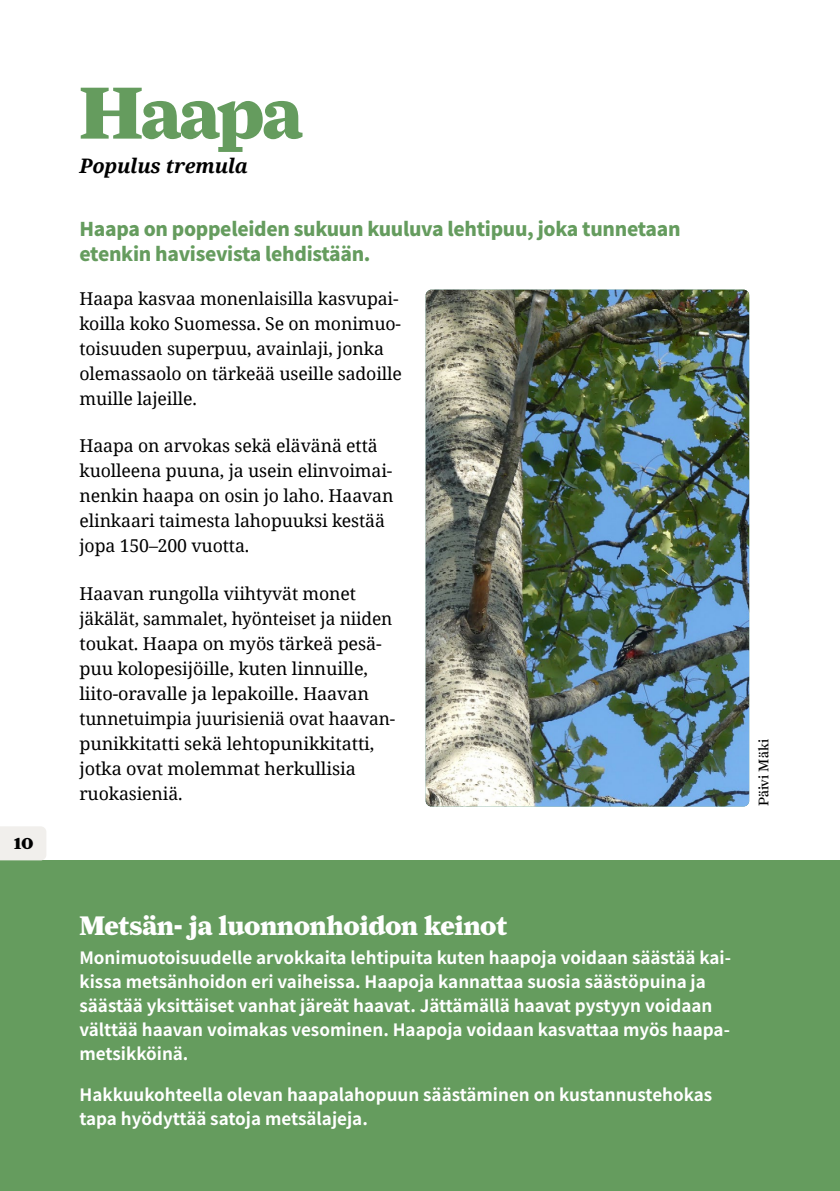
<style>
.page{position:relative;width:840px;height:1191px;background:#fff}
.page>*{position:absolute;margin:0;border:0;box-sizing:border-box;transform-origin:0 0}
.t1{font:900 74px "Farnham Display";letter-spacing:-.025em;color:#659c5e}
.t2{font:900 27px "Farnham Display";letter-spacing:.005em;color:#fff}
.t3{font:italic 700 20px "Noto Serif";letter-spacing:-.01em;color:#000}
.t4{font:900 19px/25px "Noto Sans JP";letter-spacing:-.015em;color:#659c5e}
.t5{font:17.8px/25px "Noto Serif";letter-spacing:-.01em;color:#000}
.t6{font:700 17px/24px "Noto Sans JP";color:#fff}
.t7{font:900 16px "Farnham Display";color:#000}
.t8{font:14px "Farnham Display";letter-spacing:.005em;color:#000}
</style>
<div class="page">
<div style="left:0;top:860px;width:839px;height:331px;background:#659c5e"></div>
<img style="left:425px;top:290px;width:323px;height:516px">
<div style="left:0;top:826px;width:46px;height:34px;background:#f1efec"></div>
<p class="t7" style="left:14px;top:833px;width:21px">10</p>
<h1 class="t1" style="left:79px;top:68px;width:224px">Haapa</h1>
<p class="t3" style="left:79px;top:151px;width:170px">Populus tremula</p>
<p class="t4" style="left:79px;top:217px;width:602px">Haapa on poppeleiden sukuun kuuluva lehtipuu, joka tunnetaan etenkin havisevista lehdistään.</p>
<p class="t5" style="left:79px;top:285px;width:324px">Haapa kasvaa monenlaisilla kasvupai&shy;koilla koko Suomessa. Se on monimuo&shy;toisuuden superpuu, avainlaji, jonka olemassaolo on tärkeää useille sadoille muille lajeille.</p>
<p class="t5" style="left:79px;top:433px;width:315px">Haapa on arvokas sekä elävänä että kuolleena puuna, ja usein elinvoimai&shy;nenkin haapa on osin jo laho. Haavan elinkaari taimesta lahopuuksi kestää jopa 150–200 vuotta.</p>
<p class="t5" style="left:79px;top:580px;width:317px">Haavan rungolla viihtyvät monet jäkälät, sammalet, hyönteiset ja niiden toukat. Haapa on myös tärkeä pesä&shy;puu kolopesijöille, kuten linnuille, liito-oravalle ja lepakoille. Haavan tunnetuimpia juurisieniä ovat haavan&shy;punikkitatti sekä lehtopunikkitatti, jotka ovat molemmat herkullisia ruokasieniä.</p>
<p class="t8" style="left:755px;top:806px;width:69px;rotate:-90deg">Päivi Mäki</p>
<h2 class="t2" style="left:79px;top:908px;width:429px">Metsän- ja luonnonhoidon keinot</h2>
<p class="t6" style="left:79px;top:946px;width:652px">Monimuotoisuudelle arvokkaita lehtipuita kuten haapoja voidaan säästää kai&shy;kissa metsänhoidon eri vaiheissa. Haapoja kannattaa suosia säästöpuina ja säästää yksittäiset vanhat järeät haavat. Jättämällä haavat pystyyn voidaan välttää haavan voimakas vesominen. Haapoja voidaan kasvattaa myös haapa&shy;metsikköinä.</p>
<p class="t6" style="left:79px;top:1083px;width:634px">Hakkuukohteella olevan haapalahopuun säästäminen on kustannustehokas tapa hyödyttää satoja metsälajeja.</p>
</div>
